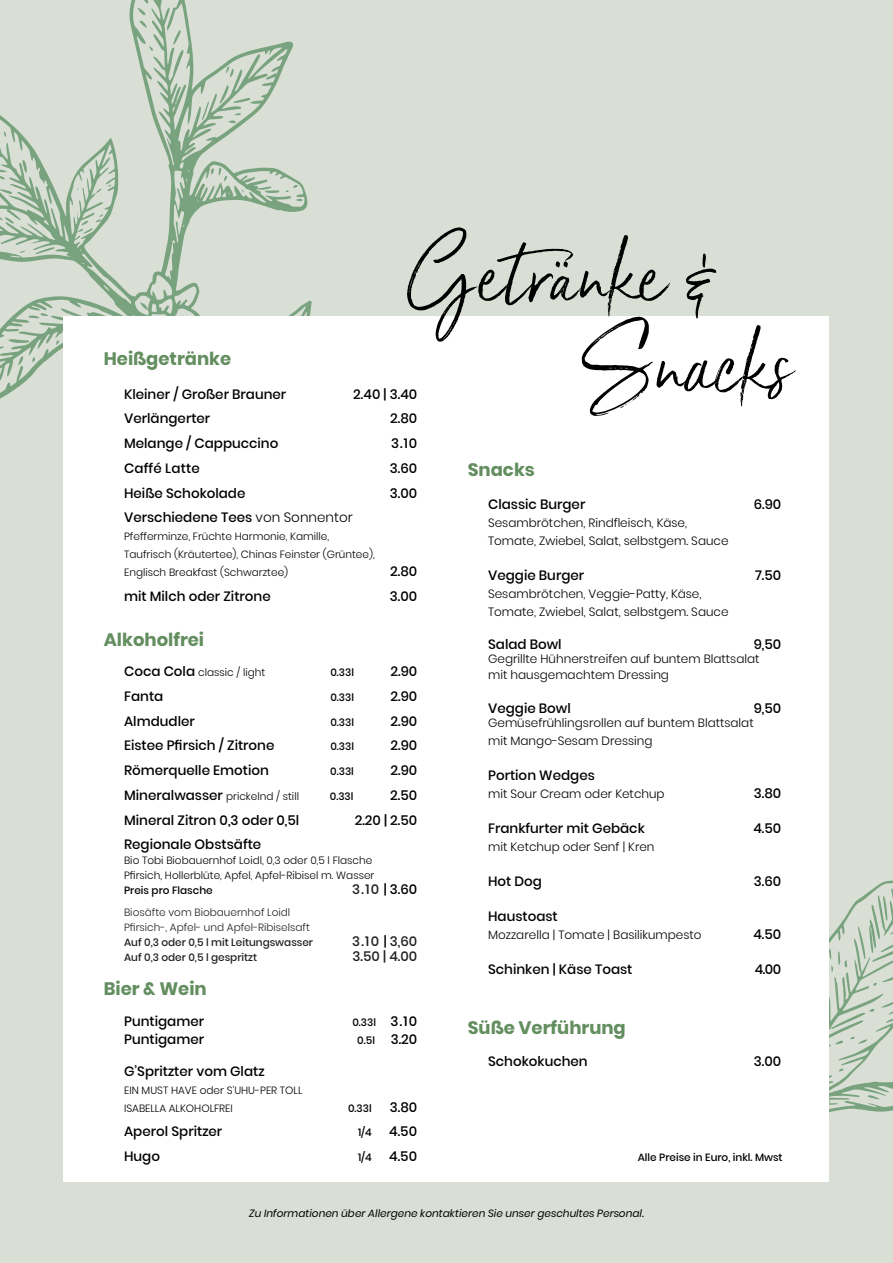
<style>
.page{position:relative;width:893px;height:1263px;background:#d9dfd5}
.page>*{position:absolute;margin:0;border:0;box-sizing:border-box;transform-origin:0 0}
.t1{font:91.5px/90px "Serendipity Two";color:#000100}
.t2{font:700 18px "Poppins";color:#638e5f}
.t3{font:500 13.5px "Poppins";color:#000001}
.t4{font:500 13.5px "Poppins";color:#231f20}
.t5{font:300 12px/18px "Poppins";color:#000001}
.t6{font:300 10.5px/18px "Poppins";color:#000001}
.t7{font:500 10.5px "Poppins";color:#000001}
.t8{font:italic 10.5px "Poppins";color:#000001}
.t9{font:300 10.5px/15px "Poppins";color:#231f20}
.t10{font:500 10.5px "Poppins";color:#231f20}
.s1{font-weight:300}
.s2{font-weight:500;font-size:13.5px}
.s3{color:#231f20}
.s4{color:#000001}
.s5{font-size:13.5px}
</style>
<div class="page">
<svg style="left:0;top:0;width:312px;height:453px"></svg>
<svg style="left:35px;top:247px;width:20px;height:7px"></svg>
<svg style="left:0;top:209px;width:21px;height:15px"></svg>
<svg style="left:20px;top:251px;width:6px;height:2px"></svg>
<svg style="left:139px;top:21px;width:8px;height:7px"></svg>
<svg style="left:137px;top:0;width:11px;height:15px"></svg>
<svg style="left:149px;top:46px;width:4px;height:5px"></svg>
<svg style="left:22px;top:160px;width:5px;height:13px"></svg>
<svg style="left:4px;top:131px;width:2px;height:6px"></svg>
<svg style="left:29px;top:313px;width:20px;height:5px"></svg>
<svg style="left:0;top:339px;width:29px;height:10px"></svg>
<svg style="left:173px;top:30px;width:8px;height:15px"></svg>
<svg style="left:202px;top:102px;width:7px;height:18px"></svg>
<svg style="left:226px;top:67px;width:8px;height:10px"></svg>
<svg style="left:219px;top:85px;width:31px;height:18px"></svg>
<svg style="left:228px;top:113px;width:13px;height:10px"></svg>
<svg style="left:0;top:189px;width:12px;height:5px"></svg>
<svg style="left:0;top:170px;width:7px;height:9px"></svg>
<svg style="left:18px;top:356px;width:5px;height:9px"></svg>
<svg style="left:32px;top:357px;width:3px;height:5px"></svg>
<svg style="left:56px;top:340px;width:3px;height:5px"></svg>
<svg style="left:95px;top:189px;width:6px;height:4px"></svg>
<svg style="left:265px;top:190px;width:14px;height:3px"></svg>
<svg style="left:296px;top:199px;width:6px;height:2px"></svg>
<svg style="left:286px;top:185px;width:12px;height:7px"></svg>
<svg style="left:77px;top:211px;width:26px;height:23px"></svg>
<svg style="left:207px;top:167px;width:20px;height:14px"></svg>
<svg style="left:140px;top:302px;width:8px;height:8px"></svg>
<svg style="left:829px;top:880px;width:64px;height:232px"></svg>
<svg style="left:881px;top:1002px;width:12px;height:5px"></svg>
<svg style="left:835px;top:1040px;width:8px;height:4px"></svg>
<svg style="left:829px;top:948px;width:18px;height:39px"></svg>
<svg style="left:830px;top:1009px;width:44px;height:20px"></svg>
<svg style="left:873px;top:977px;width:20px;height:9px"></svg>
<svg style="left:850px;top:1037px;width:18px;height:7px"></svg>
<svg style="left:829px;top:1068px;width:14px;height:18px"></svg>
<svg style="left:858px;top:896px;width:35px;height:65px"></svg>
<svg style="left:868px;top:1095px;width:12px;height:4px"></svg>
<div style="left:64px;top:317px;width:765px;height:865px;background:#fff"></div>
<h1 class="t1" style="left:580px;top:227px;width:210px;text-indent:-173px">Getränke &amp;<br>Snacks</h1>
<h2 class="t2" style="left:104px;top:349px;width:129px">Heißgetränke</h2>
<p class="t3" style="left:124px;top:386px;width:164px">Kleiner / Großer Brauner</p>
<p class="t3" style="left:353px;top:386px;width:66px">2.40 | 3.40</p>
<p class="t3" style="left:124px;top:411px;width:88px">Verlängerter</p>
<p class="t3" style="left:390px;top:411px;width:29px">2.80</p>
<p class="t3" style="left:124px;top:435px;width:156px">Melange / Cappuccino</p>
<p class="t3" style="left:391px;top:435px;width:28px">3.10</p>
<p class="t3" style="left:124px;top:460px;width:77px">Caffé Latte</p>
<p class="t3" style="left:390px;top:460px;width:29px">3.60</p>
<p class="t3" style="left:124px;top:485px;width:123px">Heiße Schokolade</p>
<p class="t3" style="left:390px;top:485px;width:29px">3.00</p>
<p class="t3" style="left:124px;top:510px;width:230px">Verschiedene Tees <span class="s1">von Sonnentor</span></p>
<p class="t6" style="left:124px;top:528px;width:252px">Pfefferminze, Früchte Harmonie, Kamille,<br>Taufrisch (Kräutertee), Chinas Feinster (Grüntee),<br>Englisch Breakfast (Schwarztee)</p>
<h2 class="t2" style="left:468px;top:459px;width:69px">Snacks</h2>
<p class="t3" style="left:488px;top:496px;width:99px">Classic Burger</p>
<p class="t3" style="left:754px;top:496px;width:29px">6.90</p>
<p class="t5" style="left:488px;top:513px;width:242px">Sesambrötchen, Rindfleisch, Käse,<br>Tomate, Zwiebel, Salat, selbstgem. Sauce</p>
<p class="t3" style="left:488px;top:567px;width:98px">Veggie Burger</p>
<p class="t3" style="left:755px;top:567px;width:28px">7.50</p>
<p class="t5" style="left:488px;top:584px;width:242px">Sesambrötchen, Veggie-Patty, Käse,<br>Tomate, Zwiebel, Salat, selbstgem. Sauce</p>
<p class="t3" style="left:488px;top:636px;width:75px">Salad Bowl</p>
<p class="t3" style="left:754px;top:636px;width:29px">9,50</p>
<p class="t5" style="left:488px;top:651px;width:273px;line-height:16.2px">Gegrillte Hühnerstreifen auf buntem Blattsalat mit hausgemachtem Dressing</p>
<p class="t3" style="left:488px;top:700px;width:84px">Veggie Bowl</p>
<p class="t3" style="left:754px;top:700px;width:29px">9,50</p>
<p class="t5" style="left:488px;top:714px;width:267px">Gemüsefrühlingsrollen auf buntem Blattsalat mit Mango-Sesam Dressing</p>
<p class="t3" style="left:488px;top:767px;width:108px">Portion Wedges</p>
<p class="t5" style="left:488px;top:785px;width:178px">mit Sour Cream oder Ketchup</p>
<p class="t3" style="left:754px;top:785px;width:29px">3.80</p>
<p class="t3" style="left:488px;top:820px;width:158px">Frankfurter mit Gebäck</p>
<p class="t3" style="left:753px;top:820px;width:29px">4.50</p>
<p class="t5" style="left:488px;top:838px;width:168px">mit Ketchup oder Senf | Kren</p>
<p class="t3" style="left:488px;top:873px;width:55px">Hot Dog</p>
<p class="t3" style="left:754px;top:873px;width:29px">3.60</p>
<p class="t3" style="left:488px;top:908px;width:71px">Haustoast</p>
<p class="t5" style="left:488px;top:926px;width:215px">Mozzarella | Tomate | Basilikumpesto</p>
<p class="t3" style="left:753px;top:926px;width:29px">4.50</p>
<p class="t3" style="left:488px;top:961px;width:146px">Schinken | Käse Toast</p>
<p class="t3" style="left:755px;top:961px;width:28px">4.00</p>
<p class="t3" style="left:390px;top:564px;width:29px">2.80</p>
<p class="t3" style="left:124px;top:588px;width:148px">mit Milch oder Zitrone</p>
<p class="t3" style="left:390px;top:588px;width:29px">3.00</p>
<h2 class="t2" style="left:104px;top:629px;width:102px">Alkoholfrei</h2>
<p class="t6" style="left:124px;top:663px;width:143px"><span class="s2">Coca Cola</span> classic / light</p>
<p class="t7" style="left:330px;top:666px;width:25px">0.33l</p>
<p class="t3" style="left:391px;top:663px;width:28px">2.90</p>
<p class="t3" style="left:124px;top:688px;width:41px">Fanta</p>
<p class="t7" style="left:330px;top:691px;width:25px">0.33l</p>
<p class="t3" style="left:391px;top:688px;width:28px">2.90</p>
<p class="t3" style="left:124px;top:713px;width:72px">Almdudler</p>
<p class="t7" style="left:330px;top:716px;width:25px">0.33l</p>
<p class="t3" style="left:391px;top:713px;width:28px">2.90</p>
<p class="t3" style="left:124px;top:738px;width:152px">Eistee Pfirsich / Zitrone</p>
<p class="t7" style="left:330px;top:740px;width:25px">0.33l</p>
<p class="t3" style="left:391px;top:738px;width:28px">2.90</p>
<p class="t3" style="left:124px;top:762px;width:146px">Römerquelle Emotion</p>
<p class="t7" style="left:330px;top:765px;width:25px">0.33l</p>
<p class="t3" style="left:391px;top:762px;width:28px">2.90</p>
<p class="t6" style="left:124px;top:787px;width:176px"><span class="s2">Mineralwasser</span> prickelnd / still</p>
<p class="t7" style="left:330px;top:790px;width:25px">0.33l</p>
<p class="t3" style="left:390px;top:787px;width:29px">2.50</p>
<p class="t3" style="left:124px;top:812px;width:177px">Mineral Zitron 0,3 oder 0,5l</p>
<p class="t3" style="left:355px;top:812px;width:64px">2.20 | 2.50</p>
<p class="t3" style="left:124px;top:837px;width:139px">Regionale Obstsäfte</p>
<p class="t6" style="left:124px;top:853px;width:252px;line-height:15px">Bio Tobi Biobauernhof Loidl, 0,3 oder 0,5 l Flasche<br>Pfirsich, Hollerblüte, Apfel, Apfel-Ribisel m. Wasser</p>
<p class="t7" style="left:124px;top:884px;width:90px">Preis pro Flasche</p>
<p class="t3" style="left:352px;top:882px;width:67px"><span class="s3">3.10</span> | 3.60</p>
<p class="t9" style="left:124px;top:905px;width:187px">Biosäfte vom Biobauernhof Loidl<br>Pfirsich-, Apfel- und Apfel-Ribiselsaft</p>
<p class="t10" style="left:124px;top:936px;width:191px">Auf 0,3 oder 0,5 l mit Leitungswasser</p>
<p class="t4" style="left:352px;top:933px;width:67px">3.10 <span class="s4">|</span> 3,60</p>
<p class="t10" style="left:124px;top:951px;width:134px">Auf 0,3 oder 0,5 l gespritzt</p>
<p class="t4" style="left:353px;top:948px;width:66px">3.50 | 4.00</p>
<h2 class="t2" style="left:104px;top:978px;width:105px">Bier &amp; Wein</h2>
<p class="t3" style="left:124px;top:1013px;width:82px">Puntigamer</p>
<p class="t7" style="left:352px;top:1016px;width:66px">0.33l <span class="s5">3.10</span></p>
<p class="t3" style="left:124px;top:1031px;width:82px">Puntigamer</p>
<p class="t7" style="left:357px;top:1034px;width:62px">0.5l <span class="s5">3.20</span></p>
<p class="t3" style="left:124px;top:1063px;width:142px">G’Spritzter vom Glatz</p>
<p class="t6" style="left:124px;top:1081px;width:180px">EIN MUST HAVE oder S’UHU-PER TOLL<br>ISABELLA ALKOHOLFREI</p>
<p class="t7" style="left:348px;top:1102px;width:25px">0.33l</p>
<p class="t3" style="left:390px;top:1099px;width:29px">3.80</p>
<p class="t3" style="left:124px;top:1124px;width:100px">Aperol Spritzer</p>
<p class="t7" style="left:358px;top:1126px;width:15px">1/4</p>
<p class="t3" style="left:389px;top:1124px;width:29px">4.50</p>
<p class="t3" style="left:124px;top:1148px;width:37px">Hugo</p>
<p class="t7" style="left:358px;top:1151px;width:15px">1/4</p>
<p class="t3" style="left:389px;top:1148px;width:29px">4.50</p>
<h2 class="t2" style="left:468px;top:1017px;width:160px">Süße Verführung</h2>
<p class="t3" style="left:488px;top:1053px;width:101px">Schokokuchen</p>
<p class="t3" style="left:754px;top:1053px;width:29px">3.00</p>
<p class="t7" style="left:638px;top:1151px;width:146px">Alle Preise in Euro, inkl. Mwst</p>
<p class="t8" style="left:249px;top:1208px;width:396px">Zu Informationen über Allergene kontaktieren Sie unser geschultes Personal.</p>
</div>
